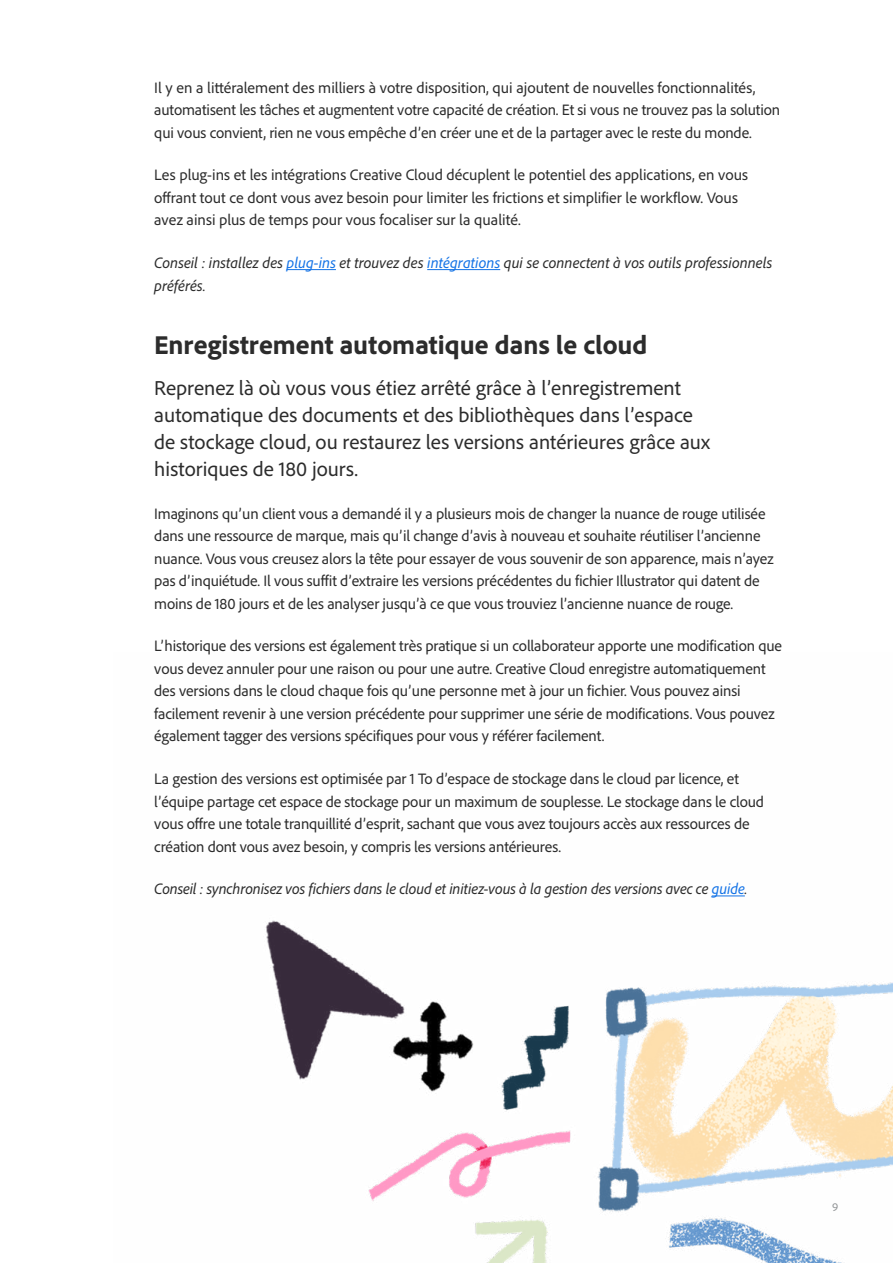
<style>
.page{position:relative;width:893px;height:1263px;background:#fff}
.page>*{position:absolute;margin:0;border:0;box-sizing:border-box;transform-origin:0 0}
.t1{font:800 27px "Adobe Clean";color:#2c2c2c}
.t2{font:21px/27px "Adobe Clean";color:#2c2c2c}
.t3{font:15.75px/22.5px "Adobe Clean";letter-spacing:-.01em;color:#2c2c2c}
.t4{font:italic 15.75px/22.5px "Adobe Clean";color:#2c2c2c}
.t5{font:12px "Adobe Clean";color:#939698}
.s1{color:#1473e6}
</style>
<div class="page">
<img style="left:265px;top:895px;width:628px;height:368px">
<hr style="left:287px;top:269px;width:49px;height:1px;background:#1473e6">
<hr style="left:427px;top:269px;width:73px;height:1px;background:#1473e6">
<hr style="left:712px;top:895px;width:33px;height:1px;background:#1473e6">
<p class="t3" style="left:154px;top:75px;width:627px">Il y en a littéralement des milliers à votre disposition, qui ajoutent de nouvelles fonctionnalités, automatisent les tâches et augmentent votre capacité de création. Et si vous ne trouvez pas la solution qui vous convient, rien ne vous empêche d’en créer une et de la partager avec le reste du monde.</p>
<p class="t3" style="left:154px;top:163px;width:595px">Les plug-ins et les intégrations Creative Cloud décuplent le potentiel des applications, en vous offrant tout ce dont vous avez besoin pour limiter les frictions et simplifier le workflow. Vous avez ainsi plus de temps pour vous focaliser sur la qualité.</p>
<p class="t4" style="left:154px;top:251px;width:619px">Conseil : installez des <span class="s1">plug-ins</span> et trouvez des <span class="s1">intégrations</span> qui se connectent à vos outils professionnels préférés.</p>
<h1 class="t1" style="left:154px;top:327px;width:495px">Enregistrement automatique dans le cloud</h1>
<h2 class="t2" style="left:154px;top:374px;width:557px">Reprenez là où vous vous étiez arrêté grâce à l’enregistrement automatique des documents et des bibliothèques dans l’espace de stockage cloud, ou restaurez les versions antérieures grâce aux historiques de 180 jours.</h2>
<p class="t3" style="left:154px;top:501px;width:621px">Imaginons qu’un client vous a demandé il y a plusieurs mois de changer la nuance de rouge utilisée dans une ressource de marque, mais qu’il change d’avis à nouveau et souhaite réutiliser l’ancienne nuance. Vous vous creusez alors la tête pour essayer de vous souvenir de son apparence, mais n’ayez pas d’inquiétude. Il vous suffit d’extraire les versions précédentes du fichier Illustrator qui datent de moins de 180 jours et de les analyser jusqu’à ce que vous trouviez l’ancienne nuance de rouge.</p>
<p class="t3" style="left:154px;top:634px;width:629px">L’historique des versions est également très pratique si un collaborateur apporte une modification que vous devez annuler pour une raison ou pour une autre. Creative Cloud enregistre automatiquement des versions dans le cloud chaque fois qu’une personne met à jour un fichier. Vous pouvez ainsi facilement revenir à une version précédente pour supprimer une série de modifications. Vous pouvez également tagger des versions spécifiques pour vous y référer facilement.</p>
<p class="t3" style="left:154px;top:767px;width:611px">La gestion des versions est optimisée par 1 To d’espace de stockage dans le cloud par licence, et l’équipe partage cet espace de stockage pour un maximum de souplesse. Le stockage dans le cloud vous offre une totale tranquillité d’esprit, sachant que vous avez toujours accès aux ressources de création dont vous avez besoin, y compris les versions antérieures.</p>
<p class="t4" style="left:154px;top:877px;width:595px">Conseil : synchronisez vos fichiers dans le cloud et initiez-vous à la gestion des versions avec ce <span class="s1">guide</span>.</p>
<p class="t5" style="left:832px;top:1199px;width:8px">9</p>
</div>
